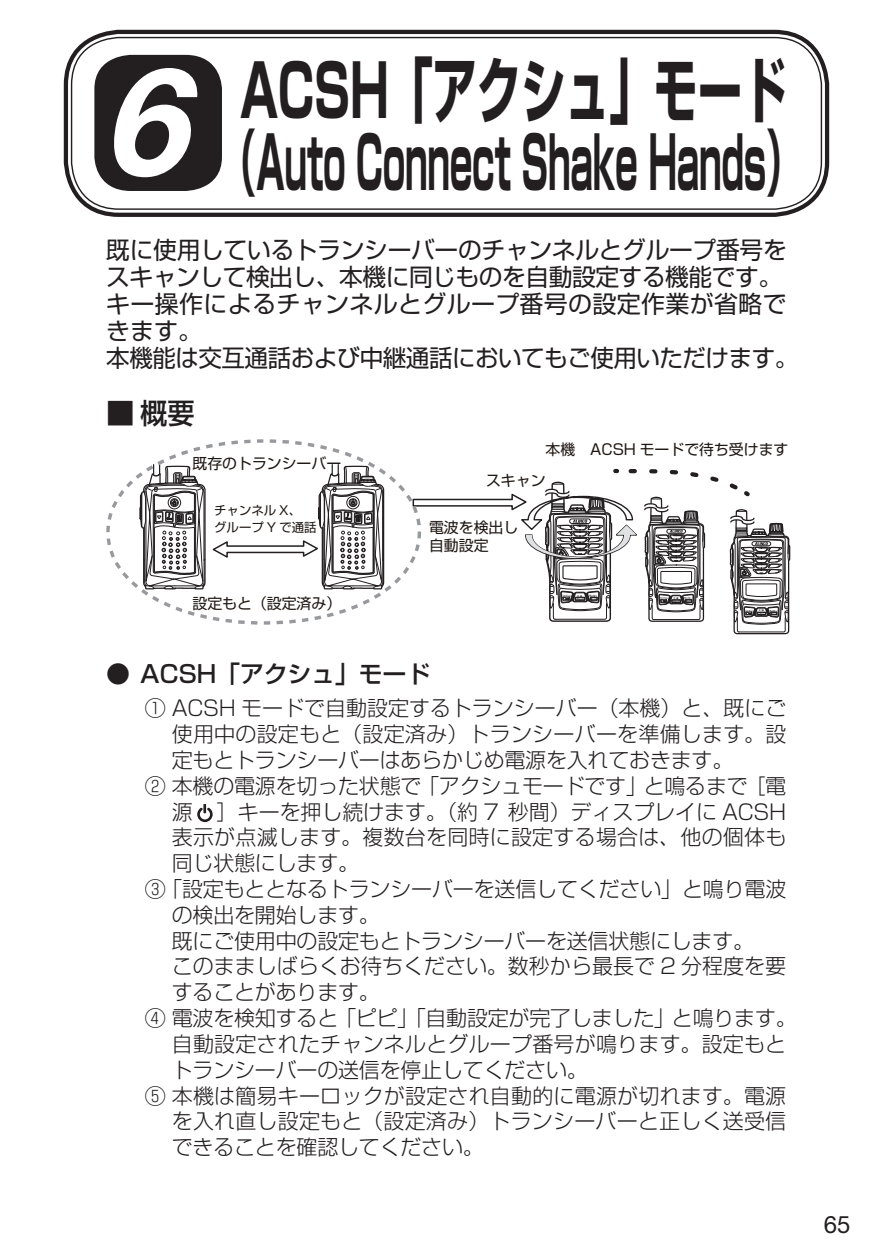
<style>
.page{position:relative;width:893px;height:1259px;background:#fff}
.page>*{position:absolute;margin:0;border:0;box-sizing:border-box;transform-origin:0 0}
.t1{font:700 72px/72px "Shin Go Pro";letter-spacing:-.01em;color:#231f20;text-align:right;scale:.62 1}
.t2{font:500 28.5px "Shin Go Pro";color:#231f20}
.t3{font:24px/27px "Shin Go Pro";letter-spacing:-.015em;color:#231f20}
.t4{font:500 24px "Shin Go Pro";letter-spacing:-.01em;color:#231f20}
.t5{font:24px "Helvetica Neue LT Std";color:#231f20}
.t6{font:300 21px "Shin Go Pro";letter-spacing:-.01em;color:#231f20}
.t7{font:300 21px "Shin Go Pro";letter-spacing:.01em;color:#231f20}
.t8{font:15px/17.4px "Shin Go Pro";color:#201814}
.t9{font:12.3px/17.4px "Shin Go Pro";color:#201814}
</style>
<div class="page">
<div style="left:64px;top:30px;width:765px;height:187px;border:4px solid #231f20;border-radius:53px"></div>
<div style="left:71px;top:37px;width:751px;height:173px;border:1px solid #231f20;border-radius:47px"></div>
<div style="left:94px;top:55px;width:128px;height:136px;background:#231f20;border-radius:35px"></div>
<svg style="left:139px;top:439px;width:246px;height:151px"></svg>
<svg style="left:412px;top:468px;width:378px;height:166px"></svg>
<svg style="left:197px;top:804px;width:16px;height:18px"></svg>
<h1 class="t1" style="left:102px;top:47px;width:1126px">ACSH「アクシュ」モード<br><sup>6</sup>（Auto Connect Shake Hands）</h1>
<p class="t3" style="left:106px;top:234px;width:693px">既に使用しているトランシーバーのチャンネルとグループ番号をスキャンして検出し、本機に同じものを自動設定する機能です。キー操作によるチャンネルとグループ番号の設定作業が省略できます。<br>本機能は交互通話および中継通話においてもご使用いただけます。</p>
<h2 class="t2" style="left:106px;top:390px;width:90px">■概要</h2>
<p class="t8" style="left:193px;top:452px;width:150px">既存のトランシーバー</p>
<p class="t8" style="left:545px;top:439px;width:244px">本機　ACSH モードで待ち受けます</p>
<p class="t9" style="left:214px;top:500px;width:104px">チャンネル X、<br>グループ Y で通話</p>
<p class="t8" style="left:193px;top:592px;width:150px">設定もと（設定済み）</p>
<p class="t8" style="left:486px;top:470px;width:61px">スキャン</p>
<p class="t8" style="left:429px;top:517px;width:91px">電波を検出し自動設定</p>
<p class="t4" style="left:106px;top:654px;width:326px">● ACSH「アクシュ」モード</p>
<p class="t6" style="left:145px;top:691px;width:643px">①･ACSH モードで自動設定するトランシーバー（本機）と、既にご</p>
<p class="t7" style="left:172px;top:717px;width:616px">使用中の設定もと（設定済み）トランシーバーを準備します。設</p>
<p class="t6" style="left:172px;top:743px;width:563px">定もとトランシーバーはあらかじめ電源を入れておきます。</p>
<p class="t6" style="left:145px;top:768px;width:643px">②･本機の電源を切った状態で「アクシュモードです」と鳴るまで［電</p>
<p class="t6" style="left:172px;top:794px;width:616px">源 ］キーを押し続けます。（約 7 秒間）ディスプレイに ACSH</p>
<p class="t7" style="left:172px;top:820px;width:616px">表示が点滅します。複数台を同時に設定する場合は、他の個体も</p>
<p class="t6" style="left:172px;top:846px;width:189px">同じ状態にします。</p>
<p class="t6" style="left:145px;top:872px;width:643px">③･「設定もととなるトランシーバーを送信してください」と鳴り電波</p>
<p class="t6" style="left:172px;top:897px;width:210px">の検出を開始します。</p>
<p class="t6" style="left:172px;top:923px;width:584px">既にご使用中の設定もとトランシーバーを送信状態にします。</p>
<p class="t6" style="left:172px;top:949px;width:616px">このまましばらくお待ちください。数秒から最長で 2 分程度を要</p>
<p class="t6" style="left:172px;top:975px;width:210px">することがあります。</p>
<p class="t6" style="left:145px;top:1001px;width:654px">④･電波を検知すると「ピピ」「自動設定が完了しました」と鳴ります。</p>
<p class="t7" style="left:172px;top:1026px;width:616px">自動設定されたチャンネルとグループ番号が鳴ります。設定もと</p>
<p class="t6" style="left:172px;top:1052px;width:418px">トランシーバーの送信を停止してください。</p>
<p class="t7" style="left:145px;top:1078px;width:643px">⑤･本機は簡易キーロックが設定され自動的に電源が切れます。電源</p>
<p class="t7" style="left:172px;top:1104px;width:616px">を入れ直し設定もと（設定済み）トランシーバーと正しく送受信</p>
<p class="t6" style="left:172px;top:1130px;width:314px">できることを確認してください。</p>
<p class="t5" style="left:824px;top:1210px;width:28px">65</p>
</div>
